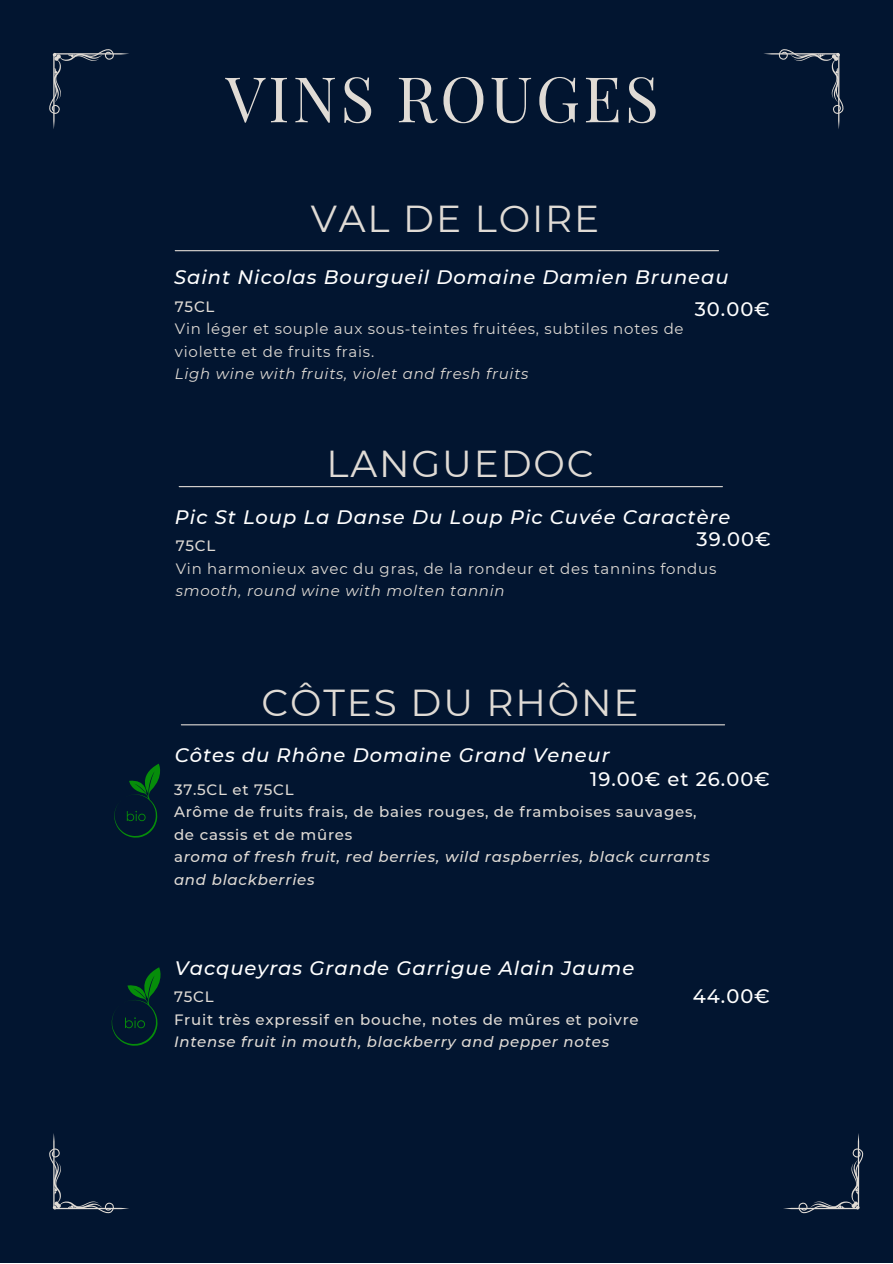
<style>
.page{position:relative;width:893px;height:1264px;background:#fff}
.page>*{position:absolute;margin:0;border:0;box-sizing:border-box;transform-origin:0 0}
.t1{font:62.85px "Playfair Display";letter-spacing:.05em;color:#e0dbd5}
.t2{font:37.5px "Montserrat";letter-spacing:.05em;color:#e0dbd5}
.t3{font:italic 500 19.5px "Montserrat";letter-spacing:.05em;color:#fff}
.t4{font:500 19.5px "Montserrat";letter-spacing:.05em;color:#fff}
.t5{font:500 15px/22.5px "Montserrat";letter-spacing:.05em;color:#e0dbd5}
.t6{font:15px/22.5px "Montserrat";letter-spacing:.05em;color:#e0dbd5}
.t7{font:italic 15px "Montserrat";letter-spacing:.05em;color:#e0dbd5}
.t8{font:italic 500 15px "Montserrat";letter-spacing:.05em;color:#e0dbd5}
.s1{font-style:italic}
</style>
<div class="page">
<div style="left:0;top:0;width:892px;height:1262px;background:#021530"></div>
<svg style="left:49px;top:49px;width:80px;height:80px"></svg>
<svg style="left:764px;top:49px;width:79px;height:80px"></svg>
<svg style="left:49px;top:1133px;width:80px;height:80px"></svg>
<svg style="left:783px;top:1133px;width:80px;height:80px"></svg>
<hr style="left:179px;top:486px;width:543px;height:1px;background:#e0dbd5">
<hr style="left:175px;top:250px;width:543px;height:1px;background:#e0dbd5">
<hr style="left:181px;top:724px;width:543px;height:1px;background:#e0dbd5">
<svg style="left:114px;top:763px;width:46px;height:74px"></svg>
<svg style="left:111px;top:967px;width:50px;height:78px"></svg>
<h1 class="t1" style="left:225px;top:54px;width:434px">VINS ROUGES</h1>
<h2 class="t2" style="left:311px;top:196px;width:290px">VAL DE LOIRE</h2>
<h3 class="t3" style="left:174px;top:265px;width:556px">Saint Nicolas Bourgueil Domaine Damien Bruneau</h3>
<p class="t5" style="left:175px;top:295px;width:41px">75CL</p>
<p class="t6" style="left:175px;top:317px;width:510px">Vin léger et souple aux sous-teintes fruitées, subtiles notes de violette et de fruits frais.</p>
<p class="t7" style="left:175px;top:365px;width:355px">Ligh wine with fruits, violet and fresh fruits</p>
<h3 class="t4" style="left:694px;top:297px;width:77px">30.00€</h3>
<h2 class="t2" style="left:326px;top:441px;width:269px">LANGUEDOC</h2>
<h3 class="t3" style="left:175px;top:504px;width:557px">Pic St Loup La Danse Du Loup Pic Cuvée Caractère</h3>
<p class="t5" style="left:176px;top:534px;width:41px">75CL</p>
<p class="t6" style="left:176px;top:557px;width:542px">Vin harmonieux avec du gras, de la rondeur et des tannins fondus</p>
<p class="t7" style="left:176px;top:581px;width:330px">smooth, round wine with molten tannin</p>
<h3 class="t4" style="left:696px;top:527px;width:76px">39.00€</h3>
<h2 class="t2" style="left:261px;top:680px;width:379px">CÔTES DU RHÔNE</h2>
<h3 class="t3" style="left:175px;top:743px;width:436px">Côtes du Rhône Domaine Grand Veneur</h3>
<h3 class="t4" style="left:590px;top:767px;width:181px">19.00€ et 26.00€</h3>
<p class="t5" style="left:174px;top:778px;width:537px">37.5CL et 75CL<br>Arôme de fruits frais, de baies rouges, de framboises sauvages, de cassis et de mûres<br>a<span class="s1">roma of fresh fruit, red berries, wild raspberries, black currants and blackberries</span></p>
<h3 class="t3" style="left:175px;top:955px;width:461px">Vacqueyras Grande Garrigue Alain Jaume</h3>
<p class="t5" style="left:174px;top:985px;width:466px">75CL<br>Fruit très expressif en bouche, notes de mûres et poivre</p>
<p class="t8" style="left:174px;top:1032px;width:436px">Intense fruit in mouth, blackberry and pepper notes</p>
<h3 class="t4" style="left:693px;top:984px;width:79px">44.00€</h3>
</div>
